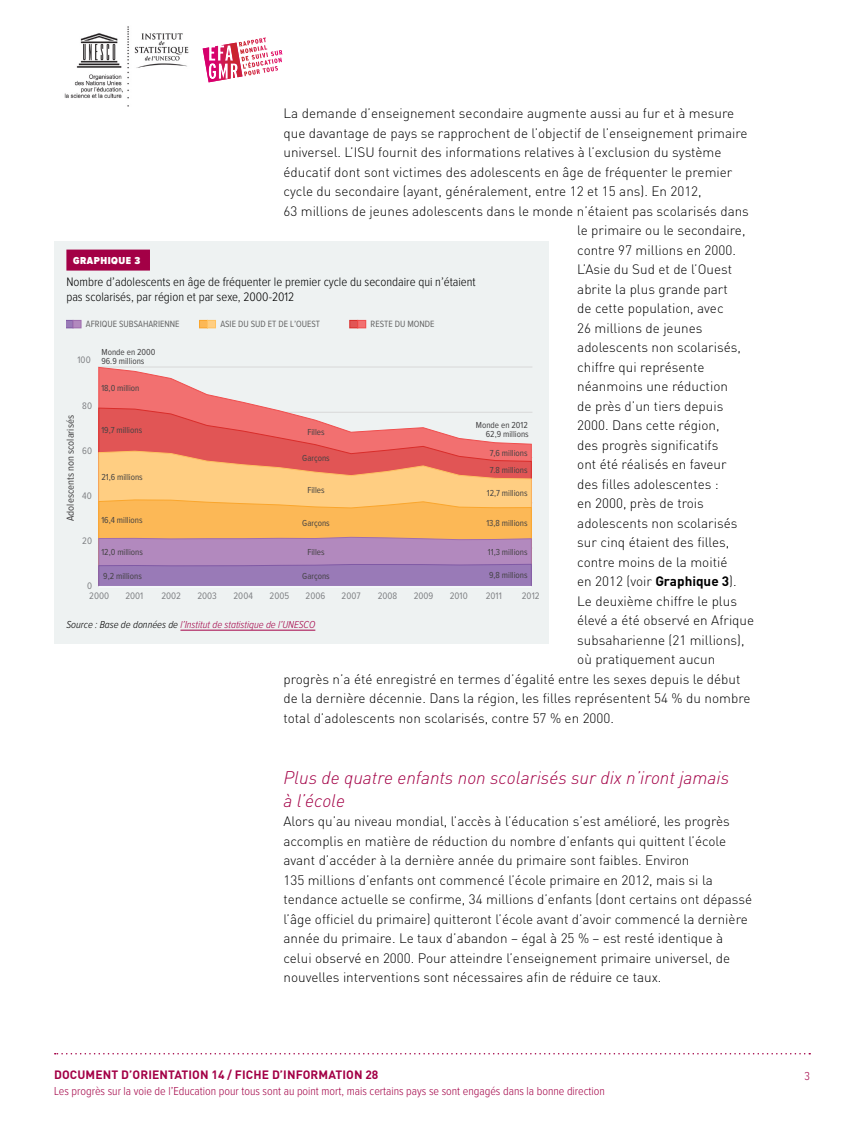
<style>
.page{position:relative;width:864px;height:1134px;background:#fff}
.page>*{position:absolute;margin:0;border:0;box-sizing:border-box;transform-origin:0 0}
.t1{font:italic 300 18px/22.5px "DINOT";color:#a30046}
.t2{font:300 13.5px/19.5px "DINOT";color:#000}
.t3{font:300 12.75px/15px "Proxima Nova Cond";color:#000}
.t4{font:300 12px "Proxima Nova Cond";color:#a30046}
.t5{font:700 12px "DINOT";letter-spacing:.01em;color:#a30046}
.t6{font:italic 300 10.5px "Proxima Nova Cond";color:#a30046}
.t7{font:10.5px "Proxima Nova Cond";color:#424142}
.t8{font:900 10.5px "Proxima Nova Cond";color:#fff}
.t9{font:9.75px "Proxima Nova Cond";color:#808285}
.t10{font:9.45px "Proxima Nova Cond";color:#676767}
.t11{font:9px/9px "Proxima Nova Cond";color:#434243}
.s1{font-weight:700}
.s2{color:#000}
</style>
<div class="page">
<svg style="left:55px;top:1053px;width:755px;height:1px"></svg>
<img style="left:64px;top:26px;width:125px;height:81px">
<svg style="left:203px;top:37px;width:80px;height:45px"></svg>
<div style="left:54px;top:242px;width:495px;height:402px;background:#eef2f2"></div>
<hr style="left:98px;top:367px;width:434px;height:1px;background:#d8d8d8">
<hr style="left:98px;top:412px;width:434px;height:1px;background:#d8d8d8">
<hr style="left:98px;top:457px;width:434px;height:1px;background:#d8d8d8">
<hr style="left:98px;top:502px;width:434px;height:1px;background:#d8d8d8">
<hr style="left:98px;top:548px;width:434px;height:1px;background:#d8d8d8">
<hr style="left:98px;top:449px;width:434px;height:3px;background:#e0e0e0">
<hr style="left:98px;top:494px;width:434px;height:4px;background:#f7aa5c">
<hr style="left:98px;top:540px;width:434px;height:3px;background:#e0e0e0">
<hr style="left:98px;top:585px;width:434px;height:3px;background:#e0e0e0">
<svg style="left:99px;top:367px;width:432px;height:41px"></svg>
<svg style="left:99px;top:408px;width:432px;height:43px"></svg>
<svg style="left:99px;top:451px;width:432px;height:49px;background:#f5a873"></svg>
<svg style="left:99px;top:500px;width:433px;height:86px;background:#cc9a8f"></svg>
<hr style="left:98px;top:586px;width:434px;height:2px;background:#f4f6f9">
<svg style="left:66px;top:320px;width:7px;height:8px"></svg>
<div style="left:200px;top:320px;width:8px;height:8px;background:#fcb856"></div>
<div style="left:199px;top:320px;width:9px;height:8px;border:1px solid #faa62d"></div>
<div style="left:350px;top:320px;width:8px;height:8px;background:#e15555"></div>
<div style="left:350px;top:320px;width:8px;height:8px;border:1px solid #d92d2a"></div>
<div style="left:73px;top:320px;width:8px;height:8px;background:#b289be"></div>
<div style="left:73px;top:320px;width:8px;height:8px;border:1px solid #9f6dae"></div>
<div style="left:208px;top:320px;width:8px;height:8px;background:#ffce82"></div>
<div style="left:207px;top:320px;width:9px;height:8px;border:1px solid #fec262"></div>
<div style="left:358px;top:320px;width:8px;height:8px;background:#f27070"></div>
<div style="left:358px;top:320px;width:8px;height:8px;border:1px solid #f04e4d"></div>
<div style="left:66px;top:250px;width:84px;height:21px;background:#a30046"></div>
<hr style="left:180px;top:630px;width:135px;height:1px;background:#a30046">
<p class="t2" style="left:284px;top:103px;width:452px">La demande d’enseignement secondaire augmente aussi au fur et à mesure</p>
<p class="t2" style="left:284px;top:123px;width:466px">que davantage de pays se rapprochent de l’objectif de l’enseignement primaire</p>
<p class="t2" style="left:284px;top:142px;width:440px">universel. L’ISU fournit des informations relatives à l’exclusion du système</p>
<p class="t2" style="left:284px;top:162px;width:450px">éducatif dont sont victimes des adolescents en âge de fréquenter le premier</p>
<p class="t2" style="left:284px;top:181px;width:420px">cycle du secondaire (ayant, généralement, entre 12 et 15 ans). En 2012,</p>
<p class="t2" style="left:284px;top:201px;width:467px">63 millions de jeunes adolescents dans le monde n’étaient pas scolarisés dans</p>
<p class="t2" style="left:577px;top:220px;width:170px">le primaire ou le secondaire,</p>
<p class="t2" style="left:577px;top:240px;width:160px">contre 97 millions en 2000.</p>
<p class="t2" style="left:577px;top:259px;width:156px">L’Asie du Sud et de l’Ouest</p>
<p class="t2" style="left:577px;top:279px;width:152px">abrite la plus grande part</p>
<p class="t2" style="left:577px;top:298px;width:148px">de cette population, avec</p>
<p class="t2" style="left:577px;top:318px;width:127px">26 millions de jeunes</p>
<p class="t2" style="left:577px;top:337px;width:165px">adolescents non scolarisés,</p>
<p class="t2" style="left:577px;top:357px;width:129px">chiffre qui représente</p>
<p class="t2" style="left:577px;top:376px;width:152px">néanmoins une réduction</p>
<p class="t2" style="left:577px;top:396px;width:148px">de près d’un tiers depuis</p>
<p class="t2" style="left:577px;top:415px;width:144px">2000. Dans cette région,</p>
<p class="t2" style="left:577px;top:435px;width:143px">des progrès significatifs</p>
<p class="t2" style="left:577px;top:454px;width:151px">ont été réalisés en faveur</p>
<p class="t2" style="left:577px;top:474px;width:143px">des filles adolescentes :</p>
<p class="t2" style="left:577px;top:493px;width:128px">en 2000, près de trois</p>
<p class="t2" style="left:577px;top:513px;width:162px">adolescents non scolarisés</p>
<p class="t2" style="left:577px;top:532px;width:154px">sur cinq étaient des filles,</p>
<p class="t2" style="left:577px;top:551px;width:152px">contre moins de la moitié</p>
<p class="t2" style="left:577px;top:571px;width:161px">en 2012 (voir <span class="s1">GRAPHIQUE 3</span>).</p>
<p class="t2" style="left:577px;top:590px;width:161px">Le deuxième chiffre le plus</p>
<p class="t2" style="left:577px;top:610px;width:178px">élevé a été observé en Afrique</p>
<p class="t2" style="left:577px;top:629px;width:169px">subsaharienne (21 millions),</p>
<p class="t2" style="left:577px;top:649px;width:140px">où pratiquement aucun</p>
<p class="t2" style="left:284px;top:668px;width:458px">progrès n’a été enregistré en termes d’égalité entre les sexes depuis le début</p>
<p class="t2" style="left:284px;top:688px;width:469px">de la dernière décennie. Dans la région, les filles représentent 54 % du nombre</p>
<p class="t2" style="left:284px;top:707px;width:332px">total d’adolescents non scolarisés, contre 57 % en 2000.</p>
<p class="t8" style="left:73px;top:256px;width:15px">GRAPHIQUE</p>
<p class="t8" style="left:134px;top:256px;width:7px">3</p>
<p class="t3" style="left:66px;top:274px;width:411px">Nombre d’adolescents en âge de fréquenter le premier cycle du secondaire qui n’étaient pas scolarisés, par région et par sexe, 2000-2012</p>
<p class="t10" style="left:86px;top:320px;width:95px">AFRIQUE SUBSAHARIENNE</p>
<p class="t10" style="left:220px;top:320px;width:101px">ASIE DU SUD ET DE L’OUEST</p>
<p class="t10" style="left:371px;top:320px;width:66px">RESTE DU MONDE</p>
<p class="t11" style="left:101px;top:347px;width:56px">Monde en 2000<br>96.9 millions</p>
<p class="t9" style="left:78px;top:356px;width:15px">100</p>
<p class="t11" style="left:101px;top:384px;width:40px">18,0 million</p>
<p class="t9" style="left:82px;top:401px;width:11px">80</p>
<p class="t7" style="left:66px;top:521px;width:107px;rotate:-90deg">Adolescents non scolarisés</p>
<p class="t11" style="left:476px;top:420px;width:54px;text-align:right">Monde en 2012<br>62,9 millions</p>
<p class="t11" style="left:101px;top:426px;width:42px">19,7 millions</p>
<p class="t11" style="left:307px;top:428px;width:19px">Filles</p>
<p class="t9" style="left:82px;top:446px;width:11px">60</p>
<p class="t11" style="left:490px;top:449px;width:39px">7,6 millions</p>
<p class="t11" style="left:302px;top:454px;width:29px">Garçons</p>
<p class="t11" style="left:490px;top:466px;width:39px">7.8 millions</p>
<p class="t11" style="left:101px;top:473px;width:43px">21,6 millions</p>
<p class="t11" style="left:307px;top:485px;width:19px">Filles</p>
<p class="t11" style="left:487px;top:489px;width:42px">12,7 millions</p>
<p class="t9" style="left:82px;top:491px;width:11px">40</p>
<p class="t11" style="left:101px;top:516px;width:43px">16,4 millions</p>
<p class="t11" style="left:302px;top:519px;width:29px">Garçons</p>
<p class="t11" style="left:486px;top:519px;width:43px">13,8 millions</p>
<p class="t9" style="left:82px;top:537px;width:11px">20</p>
<p class="t11" style="left:488px;top:547px;width:41px">11,3 millions</p>
<p class="t11" style="left:307px;top:548px;width:19px">Filles</p>
<p class="t11" style="left:101px;top:548px;width:43px">12,0 millions</p>
<p class="t11" style="left:489px;top:571px;width:40px">9,8 millions</p>
<p class="t11" style="left:302px;top:572px;width:29px">Garçons</p>
<p class="t11" style="left:103px;top:572px;width:40px">9,2 millions</p>
<p class="t9" style="left:87px;top:582px;width:7px">0</p>
<p class="t9" style="left:89px;top:592px;width:21px">2000</p>
<p class="t9" style="left:125px;top:592px;width:19px">2001</p>
<p class="t9" style="left:161px;top:592px;width:21px">2002</p>
<p class="t9" style="left:197px;top:592px;width:21px">2003</p>
<p class="t9" style="left:233px;top:592px;width:21px">2004</p>
<p class="t9" style="left:270px;top:592px;width:21px">2005</p>
<p class="t9" style="left:306px;top:592px;width:21px">2006</p>
<p class="t9" style="left:342px;top:592px;width:21px">2007</p>
<p class="t9" style="left:378px;top:592px;width:21px">2008</p>
<p class="t9" style="left:414px;top:592px;width:21px">2009</p>
<p class="t9" style="left:450px;top:592px;width:19px">2010</p>
<p class="t9" style="left:486px;top:592px;width:18px">2011</p>
<p class="t9" style="left:522px;top:592px;width:19px">2012</p>
<p class="t6" style="left:66px;top:620px;width:250px"><span class="s2">Source : Base de données de</span> l’Institut de statistique de l’UNESCO</p>
<h1 class="t1" style="left:284px;top:766px;width:447px">Plus de quatre enfants non scolarisés sur dix n’iront jamais à l’école</h1>
<p class="t2" style="left:284px;top:811px;width:470px">Alors qu’au niveau mondial, l’accès à l’éducation s’est amélioré, les progrès accomplis en matière de réduction du nombre d’enfants qui quittent l’école avant d’accéder à la dernière année du primaire sont faibles. Environ<br>135 millions d’enfants ont commencé l’école primaire en 2012, mais si la tendance actuelle se confirme, 34 millions d’enfants (dont certains ont dépassé l’âge officiel du primaire) quitteront l’école avant d’avoir commencé la dernière année du primaire. Le taux d’abandon – égal à 25 % – est resté identique à celui observé en 2000. Pour atteindre l’enseignement primaire universel, de nouvelles interventions sont nécessaires afin de réduire ce taux.</p>
<p class="t5" style="left:54px;top:1067px;width:326px">DOCUMENT D’ORIENTATION 14 / FICHE D’INFORMATION 28</p>
<p class="t4" style="left:805px;top:1071px;width:7px">3</p>
<p class="t4" style="left:54px;top:1085px;width:552px">Les progrès sur la voie de l’Education pour tous sont au point mort, mais certains pays se sont engagés dans la bonne direction</p>
</div>
